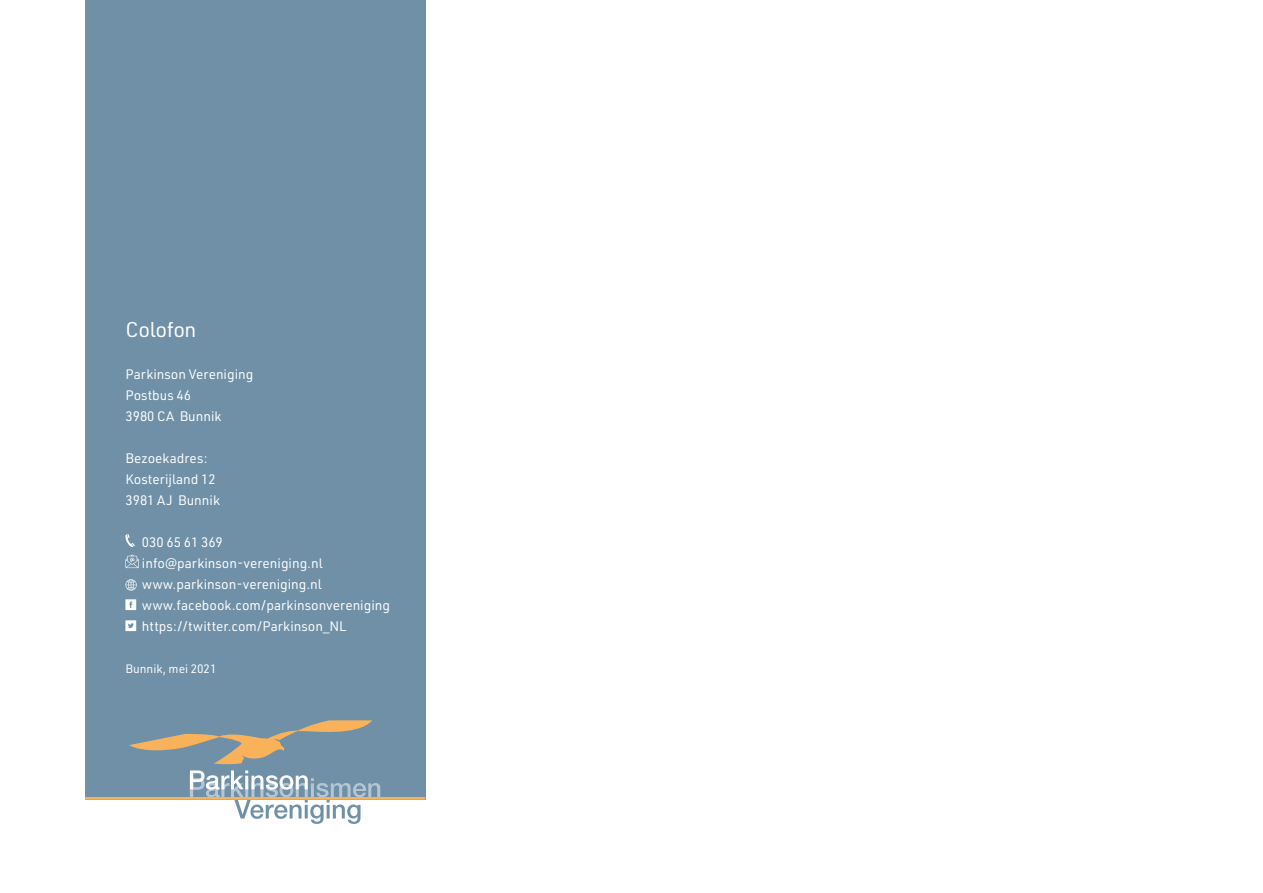
<style>
.page{position:relative;width:1263px;height:893px;background:#fff}
.page>*{position:absolute;margin:0;border:0;box-sizing:border-box;transform-origin:0 0}
.Tussenkop_groot_op{font:21px "URWDIN";letter-spacing:-.02em;color:#fff}
.Broodtekst{font:13.5px "URWDIN";color:#fff}
.Broodtekst-2{font:12px "URWDIN";color:#fff}
</style>
<div class="page">
<div style="left:85px;top:0;width:340px;height:799px;background:#6f90a7"></div>
<svg style="left:125px;top:534px;width:10px;height:13px"></svg>
<svg style="left:125px;top:555px;width:14px;height:13px"></svg>
<svg style="left:125px;top:579px;width:12px;height:12px"></svg>
<svg style="left:125px;top:599px;width:11px;height:11px"></svg>
<svg style="left:125px;top:620px;width:11px;height:11px"></svg>
<hr style="left:85px;top:797px;width:340px;height:3px;background:#f9b359">
<svg style="left:129px;top:720px;width:251px;height:104px"></svg>
<p class="Tussenkop_groot_op" style="left:125px;top:316px;width:73px">Colofon</p>
<p class="Broodtekst" style="left:125px;top:365px;width:129px">Parkinson Vereniging</p>
<p class="Broodtekst" style="left:125px;top:386px;width:67px">Postbus 46</p>
<p class="Broodtekst" style="left:125px;top:407px;width:97px">3980 CA Bunnik</p>
<p class="Broodtekst" style="left:125px;top:449px;width:84px">Bezoekadres:</p>
<p class="Broodtekst" style="left:125px;top:470px;width:92px">Kosterijland 12</p>
<p class="Broodtekst" style="left:125px;top:491px;width:96px">3981 AJ Bunnik</p>
<p class="Broodtekst" style="left:142px;top:533px;width:82px">030 65 61 369</p>
<p class="Broodtekst" style="left:142px;top:554px;width:182px">info@parkinson-vereniging.nl</p>
<p class="Broodtekst" style="left:142px;top:575px;width:181px">www.parkinson-vereniging.nl</p>
<p class="Broodtekst" style="left:142px;top:596px;width:250px">www.facebook.com/parkinsonvereniging</p>
<p class="Broodtekst" style="left:142px;top:617px;width:206px">https://twitter.com/Parkinson_NL</p>
<p class="Broodtekst-2" style="left:125px;top:661px;width:93px">Bunnik, mei 2021</p>
</div>
